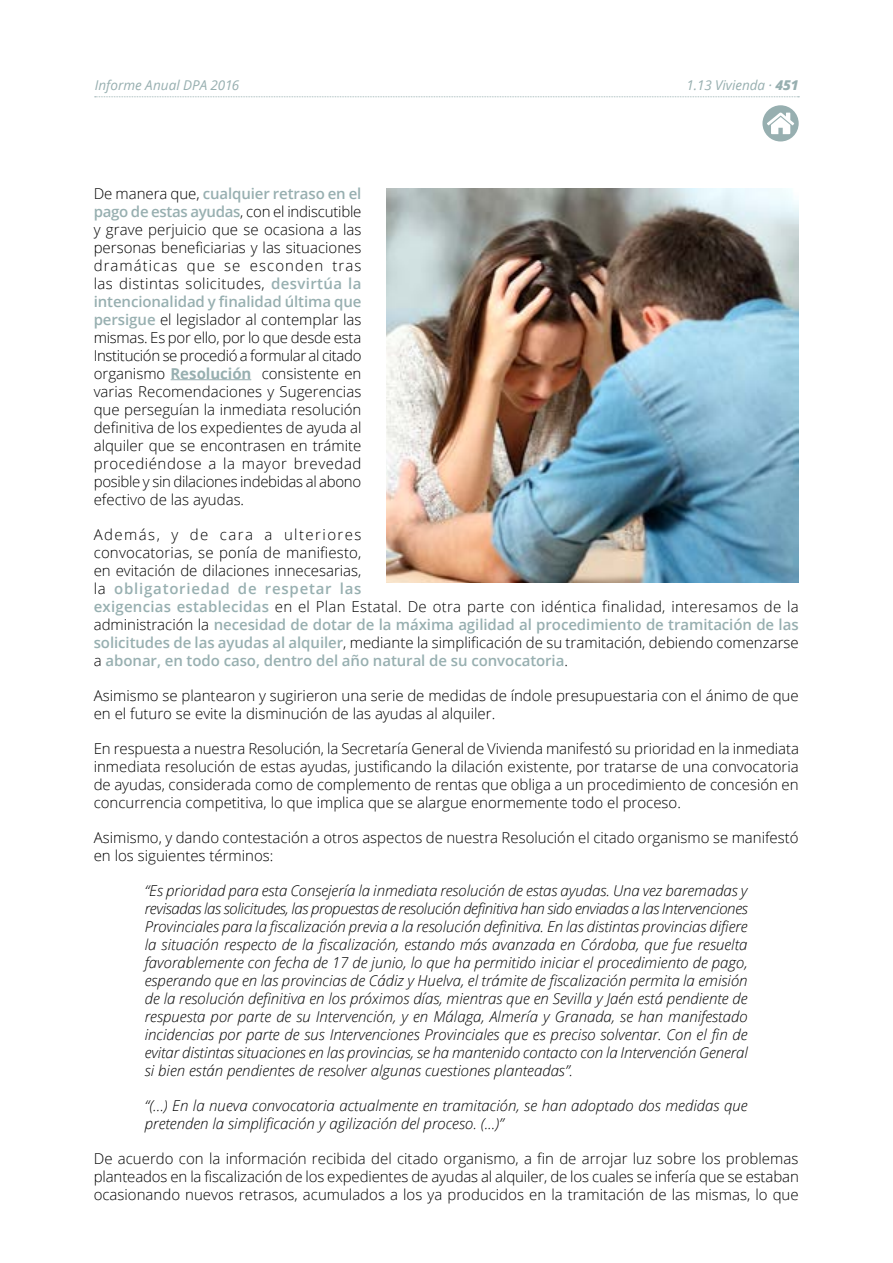
<style>
.page{position:relative;width:893px;height:1263px;background:#fff}
.page>*{position:absolute;margin:0;border:0;box-sizing:border-box;transform-origin:0 0}
.t1{font:300 15px/18px "Open Sans";color:#000;text-align:justify}
.t2{font:italic 300 15px/18px "Open Sans";color:#000;text-align:justify}
.t3{font:italic 13.5px "Open Sans";color:#97afb0}
.s1{font-weight:800}
.s2{font-weight:600;color:#97afb0}
.s3{font-weight:700;color:#97afb0}
</style>
<div class="page">
<div style="left:762px;top:105px;width:37px;height:36px;background:#97afb0;border-radius:50%"></div>
<svg style="left:767px;top:113px;width:27px;height:21px"></svg>
<svg style="left:95px;top:96px;width:704px;height:1px"></svg>
<hr style="left:171px;top:379px;width:80px;height:1px;background:#97afb0">
<img style="left:387px;top:189px;width:412px;height:394px">
<p class="t3" style="left:95px;top:76px;width:146px">Informe Anual DPA 2016</p>
<p class="t3" style="left:686px;top:76px;width:114px">1.13 Vivienda · <span class="s1">451</span></p>
<p class="t1" style="left:94px;top:184px;width:269px">De manera que, <span class="s2">cualquier retraso en el pago de estas ayudas</span>, con el indiscutible y grave perjuicio que se ocasiona a las personas beneficiarias y las situaciones dramáticas que se esconden tras las distintas solicitudes, <span class="s2">desvirtúa la intencionalidad y finalidad última que persigue</span> el legislador al contemplar las mismas. Es por ello, por lo que desde esta Institución se procedió a formular al citado organismo <span class="s3">Resolución</span> consistente en varias Recomendaciones y Sugerencias que perseguían la inmediata resolución definitiva de los expedientes de ayuda al alquiler que se encontrasen en trámite procediéndose a la mayor brevedad posible y sin dilaciones indebidas al abono efectivo de las ayudas.</p>
<p class="t1" style="left:94px;top:525px;width:707px;text-align:left">Además, y de cara a ulteriores<br>convocatorias, se ponía de manifiesto,<br>en evitación de dilaciones innecesarias,<br>la <span class="s2">obligatoriedad de respetar las<br>exigencias establecidas</span> en el Plan Estatal. De otra parte con idéntica finalidad, interesamos de la administración la <span class="s2">necesidad de dotar de la máxima agilidad al procedimiento de tramitación de las solicitudes de las ayudas al alquiler</span>, mediante la simplificación de su tramitación, debiendo comenzarse a <span class="s2">abonar, en todo caso, dentro del año natural de su convocatoria</span>.</p>
<p class="t1" style="left:94px;top:686px;width:706px">Asimismo se plantearon y sugirieron una serie de medidas de índole presupuestaria con el ánimo de que en el futuro se evite la disminución de las ayudas al alquiler.</p>
<p class="t1" style="left:94px;top:739px;width:707px">En respuesta a nuestra Resolución, la Secretaría General de Vivienda manifestó su prioridad en la inmediata inmediata resolución de estas ayudas, justificando la dilación existente, por tratarse de una convocatoria de ayudas, considerada como de complemento de rentas que obliga a un procedimiento de concesión en concurrencia competitiva, lo que implica que se alargue enormemente todo el proceso.</p>
<p class="t1" style="left:94px;top:828px;width:706px">Asimismo, y dando contestación a otros aspectos de nuestra Resolución el citado organismo se manifestó en los siguientes términos:</p>
<p class="t2" style="left:145px;top:881px;width:605px">“Es prioridad para esta Consejería la inmediata resolución de estas ayudas. Una vez baremadas y revisadas las solicitudes, las propuestas de resolución definitiva han sido enviadas a las Intervenciones Provinciales para la fiscalización previa a la resolución definitiva. En las distintas provincias difiere la situación respecto de la fiscalización, estando más avanzada en Córdoba, que fue resuelta favorablemente con fecha de 17 de junio, lo que ha permitido iniciar el procedimiento de pago, esperando que en las provincias de Cádiz y Huelva, el trámite de fiscalización permita la emisión de la resolución definitiva en los próximos días, mientras que en Sevilla y Jaén está pendiente de respuesta por parte de su Intervención, y en Málaga, Almería y Granada, se han manifestado incidencias por parte de sus Intervenciones Provinciales que es preciso solventar. Con el fin de evitar distintas situaciones en las provincias, se ha mantenido contacto con la Intervención General si bien están pendientes de resolver algunas cuestiones planteadas”.</p>
<p class="t2" style="left:145px;top:1096px;width:604px">“(...) En la nueva convocatoria actualmente en tramitación, se han adoptado dos medidas que pretenden la simplificación y agilización del proceso. (...)”</p>
<p class="t1" style="left:94px;top:1149px;width:707px">De acuerdo con la información recibida del citado organismo, a fin de arrojar luz sobre los problemas planteados en la fiscalización de los expedientes de ayudas al alquiler, de los cuales se infería que se estaban ocasionando nuevos retrasos, acumulados a los ya producidos en la tramitación de las mismas, lo que</p>
</div>
